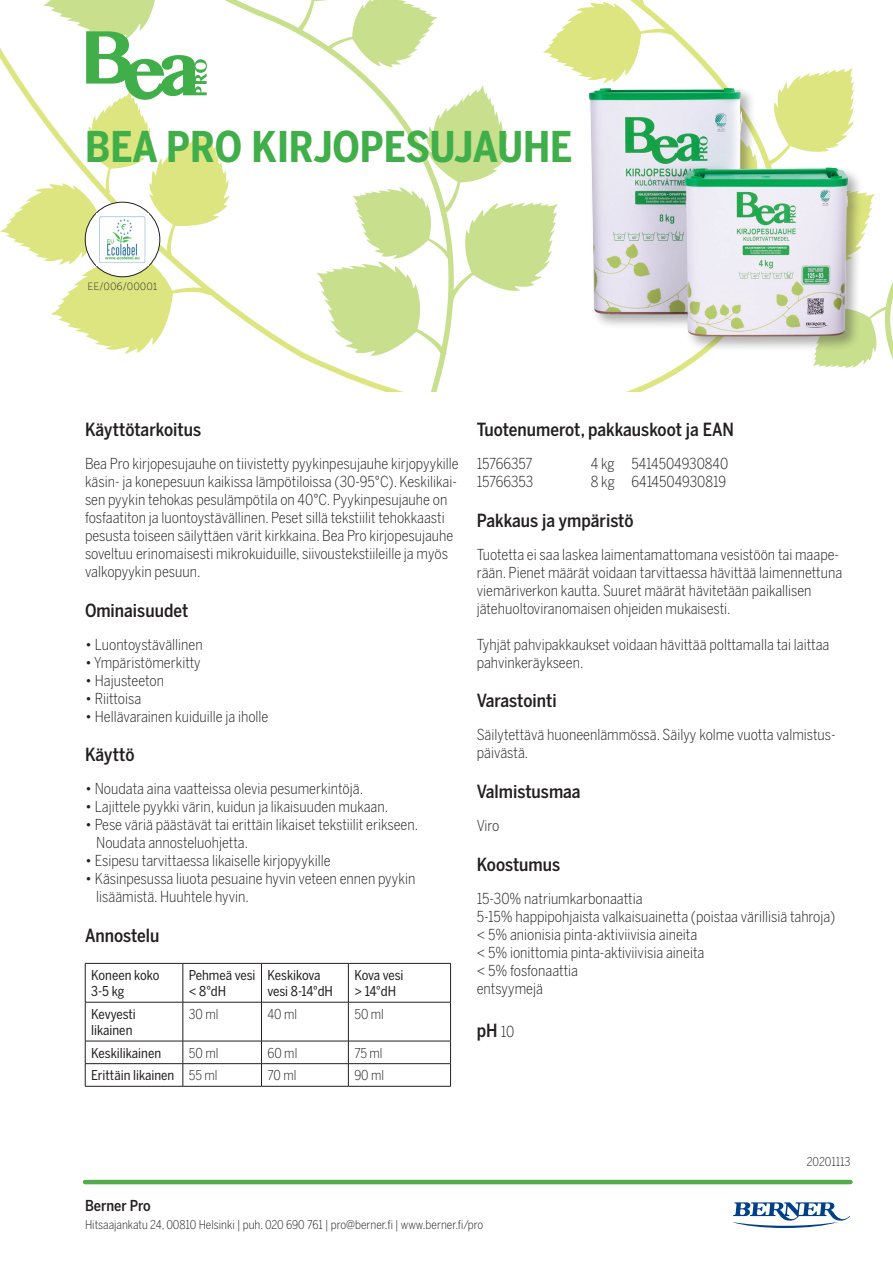
<style>
.page{position:relative;width:893px;height:1263px;background:#fff}
.page>*{position:absolute;margin:0;border:0;box-sizing:border-box;transform-origin:0 0}
.t1{font:700 42px "Benton Sans Cond";color:#40ae49}
.t2{font:500 18px "Benton Sans Cond";color:#231f20}
.t3{font:300 15px/18px "Benton Sans Cond";color:#231f20}
.t4{font:500 15px "Benton Sans Cond";color:#231f20}
.t5{font:13.5px/16.2px "Benton Sans Cond";color:#231f20}
.t6{font:300 13.5px "Benton Sans Cond";color:#231f20}
.t7{font:13.5px/16.2px "Benton Sans Cond";letter-spacing:-.02em;color:#231f20}
.t8{font:300 12px "Benton Sans Cond";color:#231f20}
.t9{font:10.5px "Museo Sans 100";color:#231f20}
.s1{font-weight:300}
.s2{font-weight:300;font-size:15px}
</style>
<div class="page">
<svg style="left:231px;top:0;width:662px;height:391px"></svg>
<svg style="left:0;top:0;width:231px;height:354px"></svg>
<hr style="left:85px;top:1180px;width:765px;height:4px;background:#53ac49">
<svg style="left:732px;top:1202px;width:118px;height:26px"></svg>
<div style="left:587px;top:86px;width:277px;height:266px;background:#231f20;opacity:.35"></div>
<img style="left:589px;top:88px;width:259px;height:248px">
<div style="left:85px;top:202px;width:75px;height:75px;background:#fff;border-radius:50%"></div>
<div style="left:85px;top:202px;width:75px;height:75px;border:1px solid #231f20;border-radius:50%"></div>
<img style="left:96px;top:214px;width:50px;height:51px">
<hr style="left:348px;top:963px;width:103px;height:1px;background:#231f20">
<hr style="left:450px;top:963px;width:1px;height:39px;background:#231f20">
<hr style="left:348px;top:1002px;width:103px;height:1px;background:#231f20">
<hr style="left:450px;top:1002px;width:1px;height:39px;background:#231f20">
<hr style="left:85px;top:1086px;width:98px;height:1px;background:#231f20">
<hr style="left:348px;top:1086px;width:103px;height:1px;background:#231f20">
<hr style="left:85px;top:963px;width:98px;height:1px;background:#231f20">
<hr style="left:85px;top:963px;width:1px;height:39px;background:#231f20">
<hr style="left:183px;top:963px;width:78px;height:1px;background:#231f20">
<hr style="left:183px;top:963px;width:1px;height:39px;background:#231f20">
<hr style="left:261px;top:963px;width:87px;height:1px;background:#231f20">
<hr style="left:261px;top:963px;width:1px;height:39px;background:#231f20">
<hr style="left:348px;top:963px;width:1px;height:39px;background:#231f20">
<hr style="left:85px;top:1002px;width:98px;height:1px;background:#231f20">
<hr style="left:85px;top:1002px;width:1px;height:39px;background:#231f20">
<hr style="left:183px;top:1002px;width:78px;height:1px;background:#231f20">
<hr style="left:183px;top:1002px;width:1px;height:39px;background:#231f20">
<hr style="left:261px;top:1002px;width:87px;height:1px;background:#231f20">
<hr style="left:261px;top:1002px;width:1px;height:39px;background:#231f20">
<hr style="left:348px;top:1002px;width:1px;height:39px;background:#231f20">
<hr style="left:85px;top:1041px;width:98px;height:1px;background:#231f20">
<svg style="left:85px;top:1041px;width:1px;height:45px"></svg>
<hr style="left:348px;top:1041px;width:103px;height:1px;background:#231f20">
<svg style="left:450px;top:1041px;width:1px;height:45px"></svg>
<hr style="left:85px;top:1063px;width:98px;height:1px;background:#231f20">
<hr style="left:348px;top:1063px;width:103px;height:1px;background:#231f20">
<hr style="left:183px;top:1041px;width:78px;height:1px;background:#231f20">
<hr style="left:261px;top:1041px;width:87px;height:1px;background:#231f20">
<hr style="left:183px;top:1063px;width:78px;height:1px;background:#231f20">
<svg style="left:183px;top:1041px;width:1px;height:45px"></svg>
<hr style="left:183px;top:1086px;width:78px;height:1px;background:#231f20">
<hr style="left:261px;top:1063px;width:87px;height:1px;background:#231f20">
<svg style="left:261px;top:1041px;width:1px;height:45px"></svg>
<svg style="left:348px;top:1041px;width:1px;height:45px"></svg>
<hr style="left:261px;top:1086px;width:87px;height:1px;background:#231f20">
<h1 class="t1" style="left:85px;top:122px;width:489px">BEA PRO KIRJOPESUJAUHE</h1>
<p class="t9" style="left:87px;top:281px;width:72px">EE/006/00001</p>
<p class="t2" style="left:85px;top:419px;width:118px">Käyttötarkoitus</p>
<p class="t3" style="left:85px;top:455px;width:375px">Bea Pro kirjopesujauhe on tiivistetty pyykinpesujauhe kirjopyykille käsin- ja konepesuun kaikissa lämpötiloissa (30-95°C). Keskilikai&shy;sen pyykin tehokas pesulämpötila on 40°C. Pyykinpesujauhe on fosfaatiton ja luontoystävällinen. Peset sillä tekstiilit tehokkaasti pesusta toiseen säilyttäen värit kirkkaina. Bea Pro kirjopesujauhe soveltuu erinomaisesti mikrokuiduille, siivoustekstiileille ja myös valkopyykin pesuun.</p>
<p class="t2" style="left:85px;top:600px;width:105px">Ominaisuudet</p>
<p class="t3" style="left:85px;top:635px;width:119px">• Luontoystävällinen</p>
<p class="t3" style="left:85px;top:653px;width:117px">• Ympäristömerkitty</p>
<p class="t3" style="left:85px;top:671px;width:81px">• Hajusteeton</p>
<p class="t3" style="left:85px;top:689px;width:58px">• Riittoisa</p>
<p class="t3" style="left:85px;top:707px;width:185px">• Hellävarainen kuiduille ja iholle</p>
<p class="t2" style="left:85px;top:744px;width:51px">Käyttö</p>
<p class="t3" style="left:85px;top:780px;width:280px">• Noudata aina vaatteissa olevia pesumerkintöjä.</p>
<p class="t3" style="left:85px;top:798px;width:305px">• Lajittele pyykki värin, kuidun ja likaisuuden mukaan.</p>
<p class="t3" style="left:96px;top:816px;width:323px;text-indent:-11px">• Pese väriä päästävät tai erittäin likaiset tekstiilit erikseen.<br>Noudata annosteluohjetta.</p>
<p class="t3" style="left:85px;top:852px;width:247px">• Esipesu tarvittaessa likaiselle kirjopyykille</p>
<p class="t3" style="left:96px;top:870px;width:321px;text-indent:-11px">• Käsinpesussa liuota pesuaine hyvin veteen ennen pyykin lisäämistä. Huuhtele hyvin.</p>
<p class="t2" style="left:85px;top:925px;width:76px">Annostelu</p>
<p class="t5" style="left:91px;top:967px;width:70px">Koneen koko<br>3-5 kg</p>
<p class="t5" style="left:189px;top:967px;width:68px">Pehmeä vesi &lt; 8°dH</p>
<p class="t5" style="left:267px;top:967px;width:67px">Keskikova vesi 8-14°dH</p>
<p class="t7" style="left:354px;top:967px;width:51px">Kova vesi &gt; 14°dH</p>
<p class="t5" style="left:91px;top:1006px;width:46px">Kevyesti likainen</p>
<p class="t6" style="left:189px;top:1006px;width:31px">30 ml</p>
<p class="t6" style="left:267px;top:1006px;width:31px">40 ml</p>
<p class="t6" style="left:354px;top:1006px;width:31px">50 ml</p>
<p class="t5" style="left:91px;top:1044px;width:71px">Keskilikainen</p>
<p class="t6" style="left:189px;top:1045px;width:31px">50 ml</p>
<p class="t6" style="left:267px;top:1045px;width:31px">60 ml</p>
<p class="t6" style="left:354px;top:1045px;width:30px">75 ml</p>
<p class="t5" style="left:91px;top:1067px;width:128px">Erittäin likainen <span class="s1">55 ml</span></p>
<p class="t6" style="left:267px;top:1067px;width:30px">70 ml</p>
<p class="t6" style="left:354px;top:1067px;width:31px">90 ml</p>
<p class="t2" style="left:477px;top:419px;width:259px">Tuotenumerot, pakkauskoot ja EAN</p>
<p class="t3" style="left:477px;top:455px;width:57px">15766357</p>
<p class="t3" style="left:591px;top:455px;width:139px">4 kg 5414504930840</p>
<p class="t3" style="left:477px;top:473px;width:58px">15766353</p>
<p class="t3" style="left:591px;top:473px;width:137px">8 kg 6414504930819</p>
<p class="t2" style="left:477px;top:510px;width:158px">Pakkaus ja ympäristö</p>
<p class="t3" style="left:477px;top:545px;width:367px">Tuotetta ei saa laskea laimentamattomana vesistöön tai maape&shy;rään. Pienet määrät voidaan tarvittaessa hävittää laimennettuna viemäriverkon kautta. Suuret määrät hävitetään paikallisen jätehuoltoviranomaisen ohjeiden mukaisesti.</p>
<p class="t3" style="left:477px;top:635px;width:354px">Tyhjät pahvipakkaukset voidaan hävittää polttamalla tai laittaa pahvinkeräykseen.</p>
<p class="t2" style="left:477px;top:690px;width:81px">Varastointi</p>
<p class="t3" style="left:477px;top:726px;width:361px">Säilytettävä huoneenlämmössä. Säilyy kolme vuotta valmistus&shy;päivästä.</p>
<p class="t2" style="left:477px;top:781px;width:105px">Valmistusmaa</p>
<p class="t3" style="left:477px;top:816px;width:24px">Viro</p>
<p class="t2" style="left:477px;top:854px;width:85px">Koostumus</p>
<p class="t3" style="left:477px;top:889px;width:360px">15-30% natriumkarbonaattia<br>5-15% happipohjaista valkaisuainetta (poistaa värillisiä tahroja) &lt; 5% anionisia pinta-aktiviivisia aineita<br>&lt; 5% ionittomia pinta-aktiviivisia aineita<br>&lt; 5% fosfonaattia<br>entsyymejä</p>
<p class="t2" style="left:477px;top:1020px;width:39px">pH <span class="s2">10</span></p>
<p class="t8" style="left:807px;top:1155px;width:45px">20201113</p>
<p class="t4" style="left:85px;top:1197px;width:67px">Berner Pro</p>
<p class="t8" style="left:85px;top:1218px;width:400px">Hitsaajankatu 24, 00810 Helsinki | puh. 020 690 761 | pro@berner.fi | www.berner.fi/pro</p>
</div>
